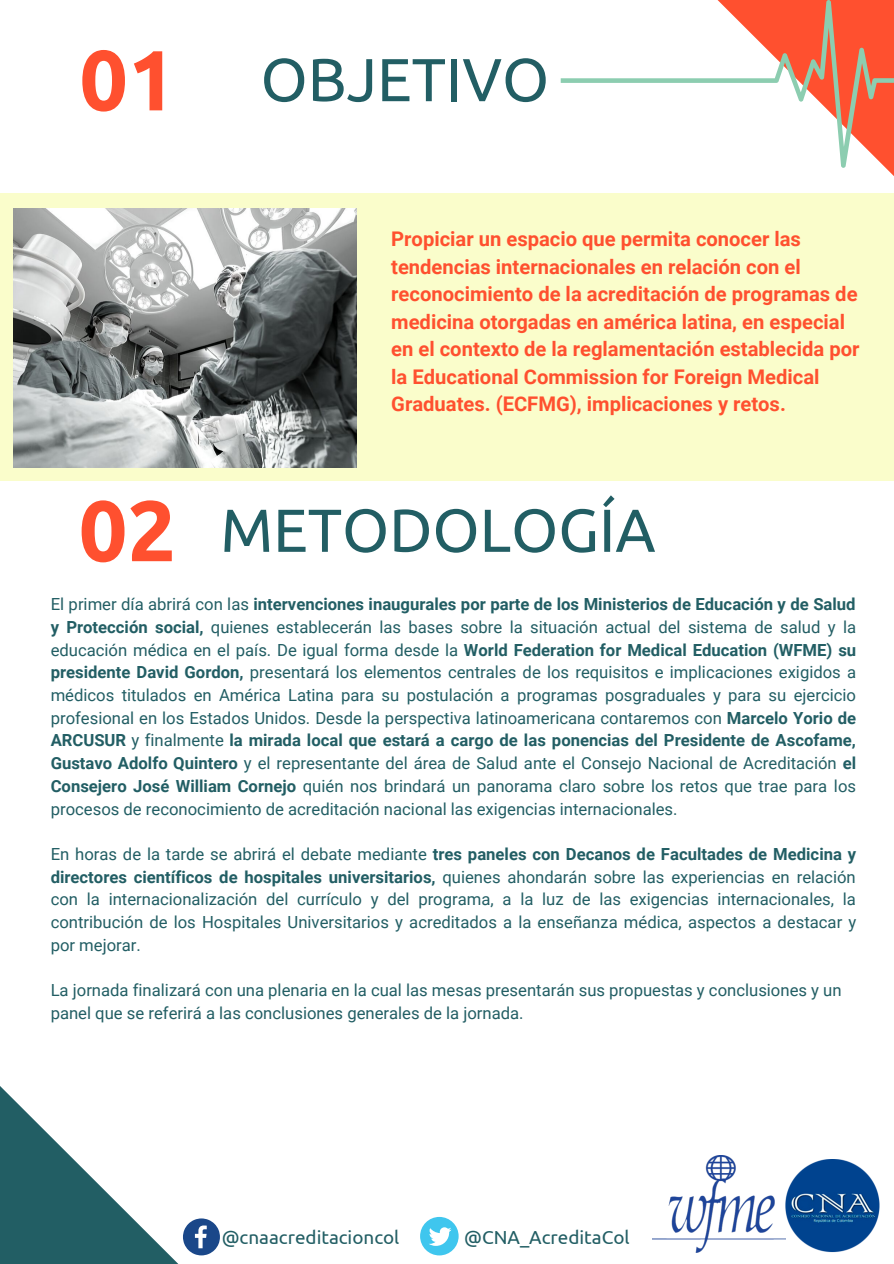
<style>
.page{position:relative;width:894px;height:1264px;background:#fff}
.page>*{position:absolute;margin:0;border:0;box-sizing:border-box;transform-origin:0 0}
.t1{font:60.6px "Ubuntu";color:#225e64}
.t2{font:700 20.25px/27.5px "Roboto";color:#ff502f}
.t3{font:18.9px "Ubuntu";color:#225e64}
.t4{font:16.65px/22.6px "Roboto";color:#225e64;text-align:justify}
.s1{font-weight:700;font-size:85.2px;color:#ff502f}
.s2{font-weight:700;font-size:85.65px;color:#ff502f}
.s3{font-weight:700}
</style>
<div class="page">
<svg style="left:0;top:1086px;width:455px;height:177px"></svg>
<div style="left:0;top:193px;width:893px;height:287px;background:#fafdcb"></div>
<img style="left:14px;top:208px;width:342px;height:259px">
<svg style="left:560px;top:0;width:333px;height:168px"></svg>
<img style="left:785px;top:1159px;width:94px;height:93px">
<img style="left:652px;top:1155px;width:133px;height:97px">
<svg style="left:183px;top:1218px;width:37px;height:37px"></svg>
<div style="left:420px;top:1216px;width:38px;height:39px;background:#3fc6ee;border-radius:50%"></div>
<svg style="left:429px;top:1227px;width:22px;height:18px"></svg>
<h1 class="t1" style="left:79px;top:45px;width:471px"><span class="s1">01</span> OBJETIVO</h1>
<p class="t2" style="left:391px;top:226px;width:469px">Propiciar un espacio que permita conocer las tendencias internacionales en relación con el reconocimiento de la acreditación de programas de medicina otorgadas en américa latina, en especial en el contexto de la reglamentación establecida por la Educational Commission for Foreign Medical Graduates. (ECFMG), implicaciones y retos.</p>
<h1 class="t1" style="left:79px;top:495px;width:578px"><span class="s2">02</span> METODOLOGÍA</h1>
<p class="t4" style="left:51px;top:593px;width:806px">El primer día abrirá con las <span class="s3">intervenciones inaugurales por parte de los Ministerios de Educación y de Salud y Protección social,</span> quienes establecerán las bases sobre la situación actual del sistema de salud y la educación médica en el país. De igual forma desde la <span class="s3">World Federation for Medical Education (WFME) su presidente David Gordon,</span> presentará los elementos centrales de los requisitos e implicaciones exigidos a médicos titulados en América Latina para su postulación a programas posgraduales y para su ejercicio profesional en los Estados Unidos. Desde la perspectiva latinoamericana contaremos con <span class="s3">Marcelo Yorio de ARCUSUR</span> y finalmente <span class="s3">la mirada local que estará a cargo de las ponencias del Presidente de Ascofame, Gustavo Adolfo Quintero</span> y el representante del área de Salud ante el Consejo Nacional de Acreditación <span class="s3">el Consejero José William Cornejo</span> quién nos brindará un panorama claro sobre los retos que trae para los procesos de reconocimiento de acreditación nacional las exigencias internacionales.</p>
<p class="t4" style="left:51px;top:842px;width:806px">En horas de la tarde se abrirá el debate mediante <span class="s3">tres paneles con Decanos de Facultades de Medicina y directores científicos de hospitales universitarios,</span> quienes ahondarán sobre las experiencias en relación con la internacionalización del currículo y del programa, a la luz de las exigencias internacionales, la contribución de los Hospitales Universitarios y acreditados a la enseñanza médica, aspectos a destacar y por mejorar.</p>
<p class="t4" style="left:51px;top:979px;width:792px">La jornada finalizará con una plenaria en la cual las mesas presentarán sus propuestas y conclusiones y un panel que se referirá a las conclusiones generales de la jornada.</p>
<p class="t3" style="left:222px;top:1226px;width:179px">@cnaacreditacioncol</p>
<p class="t3" style="left:464px;top:1226px;width:167px">@CNA_AcreditaCol</p>
</div>
